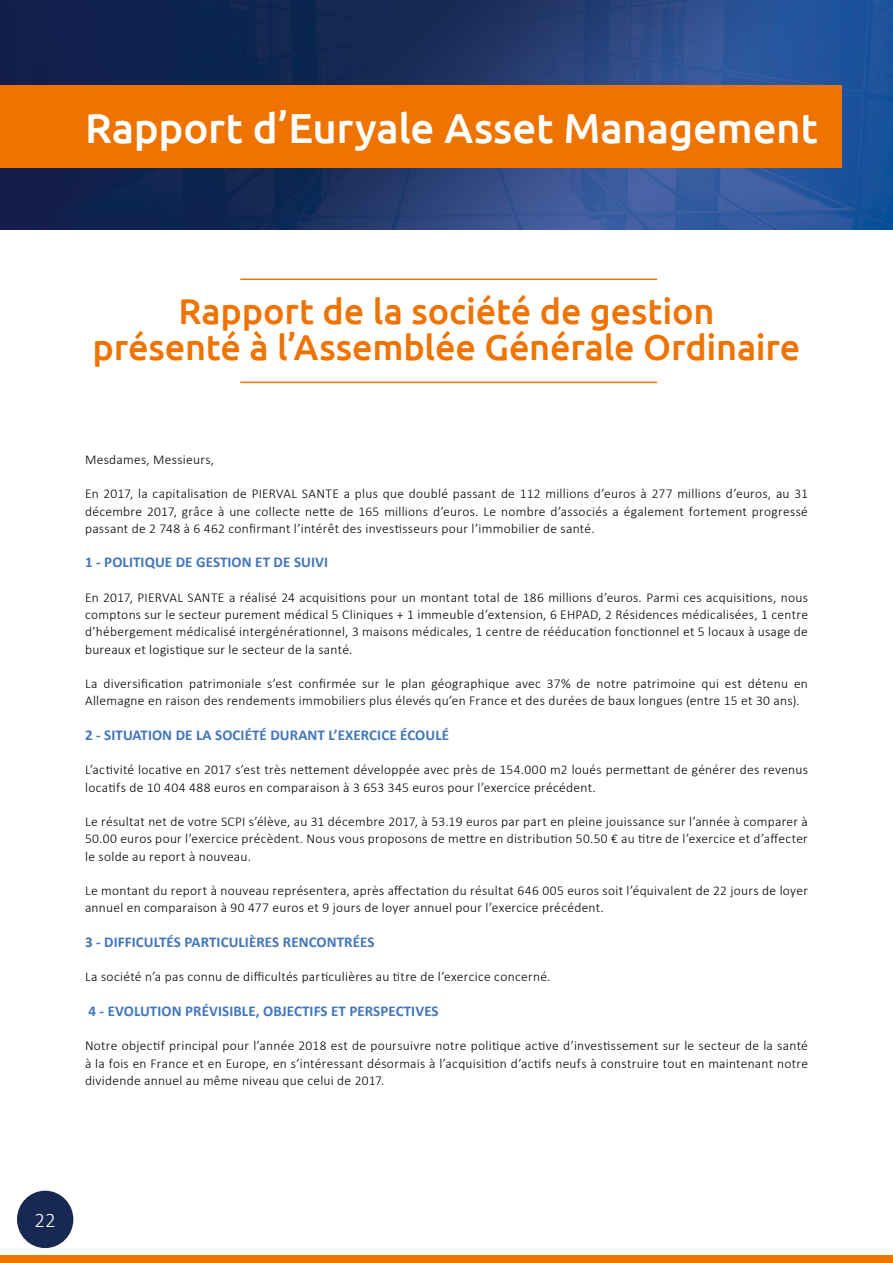
<style>
.page{position:relative;width:893px;height:1263px;background:#fff}
.page>*{position:absolute;margin:0;border:0;box-sizing:border-box;transform-origin:0 0}
.t1{font:500 42px "Ubuntu";letter-spacing:-.01em;color:#fff}
.t2{font:500 36px/36px "Ubuntu";letter-spacing:-.005em;color:#ee7300;text-align:center}
.t3{font:300 21px "Calibri";color:#fff}
.t4{font:700 15px "Calibri";letter-spacing:.005em;color:#4276bb}
.t5{font:300 13.5px/17.2px "Calibri";letter-spacing:.02em;color:#000;text-align:justify}
</style>
<div class="page">
<div style="left:17px;top:1191px;width:56px;height:57px;background:#172952;border-radius:50%"></div>
<div style="left:0;top:1255px;width:893px;height:8px;background:#ee7300"></div>
<img style="left:0;top:0;width:893px;height:229px">
<div style="left:0;top:85px;width:842px;height:83px;background:#ee7300"></div>
<hr style="left:240px;top:382px;width:417px;height:1px;background:#ee7300">
<hr style="left:240px;top:278px;width:417px;height:2px;background:#ee7300">
<h1 class="t1" style="left:85px;top:101px;width:734px">Rapport d’Euryale Asset Management</h1>
<h2 class="t2" style="left:93px;top:291px;width:709px">Rapport de la société de gestion<br>présenté à l’Assemblée Générale Ordinaire</h2>
<p class="t5" style="left:85px;top:450px;width:131px">Mesdames, Messieurs,</p>
<p class="t5" style="left:85px;top:485px;width:724px">En 2017, la capitalisation de PIERVAL SANTE a plus que doublé passant de 112 millions d’euros à 277 millions d’euros, au 31 décembre 2017, grâce à une collecte nette de 165 millions d’euros. Le nombre d’associés a également fortement progressé passant de 2 748 à 6 462 confirmant l’intérêt des investisseurs pour l’immobilier de santé.</p>
<p class="t4" style="left:85px;top:553px;width:245px">1 - POLITIQUE DE GESTION ET DE SUIVI</p>
<p class="t5" style="left:85px;top:588px;width:724px">En 2017, PIERVAL SANTE a réalisé 24 acquisitions pour un montant total de 186 millions d’euros. Parmi ces acquisitions, nous comptons sur le secteur purement médical 5 Cliniques + 1 immeuble d’extension, 6 EHPAD, 2 Résidences médicalisées, 1 centre d’hébergement médicalisé intergénérationnel, 3 maisons médicales, 1 centre de rééducation fonctionnel et 5 locaux à usage de bureaux et logistique sur le secteur de la santé.</p>
<p class="t5" style="left:85px;top:674px;width:724px">La diversification patrimoniale s’est confirmée sur le plan géographique avec 37% de notre patrimoine qui est détenu en<br>Allemagne en raison des rendements immobiliers plus élevés qu’en France et des durées de baux longues (entre 15 et 30 ans).</p>
<p class="t4" style="left:85px;top:725px;width:366px">2 - SITUATION DE LA SOCIÉTÉ DURANT L’EXERCICE ÉCOULÉ</p>
<p class="t5" style="left:85px;top:761px;width:724px">L’activité locative en 2017 s’est très nettement développée avec près de 154.000 m2 loués permettant de générer des revenus locatifs de 10 404 488 euros en comparaison à 3 653 345 euros pour l’exercice précédent.</p>
<p class="t5" style="left:85px;top:812px;width:724px">Le résultat net de votre SCPI s’élève, au 31 décembre 2017, à 53.19 euros par part en pleine jouissance sur l’année à comparer à 50.00 euros pour l’exercice précèdent. Nous vous proposons de mettre en distribution 50.50 € au titre de l’exercice et d’affecter le solde au report à nouveau.</p>
<p class="t5" style="left:85px;top:881px;width:724px">Le montant du report à nouveau représentera, après affectation du résultat 646 005 euros soit l’équivalent de 22 jours de loyer annuel en comparaison à 90 477 euros et 9 jours de loyer annuel pour l’exercice précédent.</p>
<p class="t4" style="left:85px;top:932px;width:291px">3 - DIFFICULTÉS PARTICULIÈRES RENCONTRÉES</p>
<p class="t5" style="left:85px;top:968px;width:467px">La société n’a pas connu de difficultés particulières au titre de l’exercice concerné.</p>
<p class="t4" style="left:89px;top:1001px;width:352px">4 - EVOLUTION PRÉVISIBLE, OBJECTIFS ET PERSPECTIVES</p>
<p class="t5" style="left:85px;top:1037px;width:724px">Notre objectif principal pour l’année 2018 est de poursuivre notre politique active d’investissement sur le secteur de la santé à la fois en France et en Europe, en s’intéressant désormais à l’acquisition d’actifs neufs à construire tout en maintenant notre dividende annuel au même niveau que celui de 2017.</p>
<h3 class="t3" style="left:35px;top:1207px;width:23px">22</h3>
</div>
